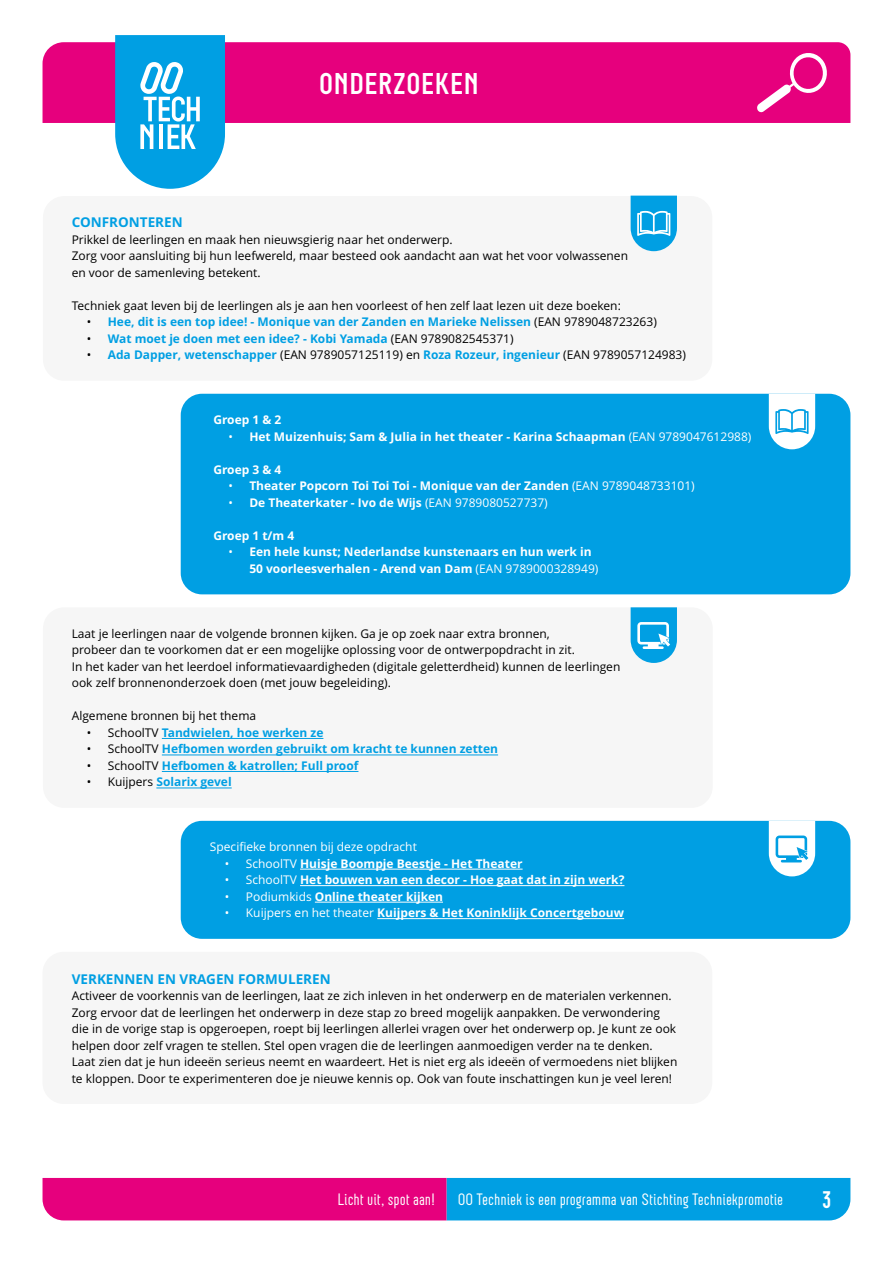
<style>
.page{position:relative;width:893px;height:1263px;background:#fff}
.page>*{position:absolute;margin:0;border:0;box-sizing:border-box;transform-origin:0 0}
.t1{font:700 30px "Neubau";color:#fff}
.t2{font:700 24px "Neubau";color:#fff}
.t3{font:16.5px "Neubau";color:#fff}
.t4{font:700 13.5px "Open Sans";color:#009fe3}
.t5{font:12px/16.5px "Open Sans";color:#000}
.t6{font:700 12px/16.5px "Open Sans";color:#fff}
.t7{font:700 12px "Open Sans";color:#009fe3}
.t8{font:12px "Open Sans";color:#fff}
.s1{font-weight:400;color:#000}
.s2{font-weight:400}
</style>
<div class="page">
<div style="left:43px;top:42px;width:807px;height:81px;background:#e6007d"></div>
<svg style="left:115px;top:35px;width:110px;height:154px"></svg>
<svg style="left:43px;top:1178px;width:807px;height:42px;background:#7350b0"></svg>
<svg style="left:756px;top:50px;width:73px;height:63px;background:#ea2a92"></svg>
<div style="left:43px;top:607px;width:670px;height:201px;background:#f6f6f6;border-radius:21px"></div>
<div style="left:43px;top:196px;width:669px;height:185px;background:#f6f6f6;border-radius:21px"></div>
<svg style="left:631px;top:196px;width:46px;height:55px"></svg>
<hr style="left:162px;top:738px;width:161px;height:1px;background:#009fe3">
<hr style="left:162px;top:755px;width:336px;height:1px;background:#009fe3">
<hr style="left:162px;top:771px;width:196px;height:1px;background:#009fe3">
<hr style="left:156px;top:788px;width:76px;height:1px;background:#009fe3">
<svg style="left:631px;top:607px;width:46px;height:56px"></svg>
<div style="left:181px;top:394px;width:669px;height:200px;background:#009fe3;border-radius:21px"></div>
<svg style="left:769px;top:394px;width:46px;height:55px;background:#caebf9"></svg>
<div style="left:181px;top:821px;width:669px;height:118px;background:#009fe3;border-radius:21px"></div>
<hr style="left:300px;top:869px;width:223px;height:1px;background:#fff">
<hr style="left:300px;top:885px;width:324px;height:1px;background:#fff">
<hr style="left:315px;top:902px;width:128px;height:1px;background:#fff">
<hr style="left:377px;top:918px;width:247px;height:1px;background:#fff">
<svg style="left:769px;top:821px;width:46px;height:55px"></svg>
<div style="left:43px;top:952px;width:669px;height:152px;background:#f6f6f6;border-radius:21px"></div>
<h1 class="t1" style="left:319px;top:66px;width:162px">ONDERZOEKEN</h1>
<p class="t4" style="left:72px;top:213px;width:112px">CONFRONTEREN</p>
<p class="t5" style="left:72px;top:231px;width:558px">Prikkel de leerlingen en maak hen nieuwsgierig naar het onderwerp.<br>Zorg voor aansluiting bij hun leefwereld, maar besteed ook aandacht aan wat het voor volwassenen en voor de samenleving betekent.</p>
<p class="t5" style="left:72px;top:297px;width:551px">Techniek gaat leven bij de leerlingen als je aan hen voorleest of hen zelf laat lezen uit deze boeken:</p>
<p class="t7" style="left:87px;top:313px;width:572px"><span class="s1">•</span> Hee, dit is een top idee! - Monique van der Zanden en Marieke Nelissen <span class="s1">(EAN 9789048723263)</span></p>
<p class="t7" style="left:87px;top:330px;width:428px"><span class="s1">•</span> Wat moet je doen met een idee? - Kobi Yamada <span class="s1">(EAN 9789082545371)</span></p>
<p class="t7" style="left:87px;top:346px;width:601px"><span class="s1">•</span> Ada Dapper, wetenschapper <span class="s1">(EAN 9789057125119) en</span> Roza Rozeur, ingenieur <span class="s1">(EAN 9789057124983)</span></p>
<p class="t6" style="left:213px;top:411px;width:70px">Groep 1 &amp; 2</p>
<p class="t6" style="left:228px;top:428px;width:525px"><span class="s2">•</span> Het Muizenhuis; Sam &amp; Julia in het theater - Karina Schaapman <span class="s2">(EAN 9789047612988)</span></p>
<p class="t6" style="left:213px;top:461px;width:70px">Groep 3 &amp; 4</p>
<p class="t6" style="left:228px;top:477px;width:468px"><span class="s2">•</span> Theater Popcorn Toi Toi Toi - Monique van der Zanden <span class="s2">(EAN 9789048733101)</span></p>
<p class="t6" style="left:228px;top:494px;width:321px"><span class="s2">•</span> De Theaterkater - Ivo de Wijs <span class="s2">(EAN 9789080527737)</span></p>
<p class="t6" style="left:213px;top:527px;width:83px">Groep 1 t/m 4</p>
<p class="t6" style="left:249px;top:543px;width:351px;text-indent:-21px"><span class="s2">•</span> Een hele kunst; Nederlandse kunstenaars en hun werk in<br>50 voorleesverhalen - Arend van Dam <span class="s2">(EAN 9789000328949)</span></p>
<p class="t5" style="left:72px;top:625px;width:550px">Laat je leerlingen naar de volgende bronnen kijken. Ga je op zoek naar extra bronnen,<br>probeer dan te voorkomen dat er een mogelijke oplossing voor de ontwerpopdracht in zit.<br>In het kader van het leerdoel informatievaardigheden (digitale geletterdheid) kunnen de leerlingen ook zelf bronnenonderzoek doen (met jouw begeleiding).</p>
<p class="t5" style="left:72px;top:707px;width:186px">Algemene bronnen bij het thema</p>
<p class="t7" style="left:87px;top:724px;width:238px"><span class="s1">• SchoolTV</span> Tandwielen, hoe werken ze</p>
<p class="t7" style="left:87px;top:741px;width:413px"><span class="s1">• SchoolTV</span> Hefbomen worden gebruikt om kracht te kunnen zetten</p>
<p class="t7" style="left:87px;top:757px;width:273px"><span class="s1">• SchoolTV</span> Hefbomen &amp; katrollen; Full proof</p>
<p class="t7" style="left:87px;top:774px;width:146px"><span class="s1">• Kuijpers</span> Solarix gevel</p>
<p class="t8" style="left:210px;top:839px;width:208px">Specifieke bronnen bij deze opdracht</p>
<p class="t6" style="left:225px;top:855px;width:299px"><span class="s2">• SchoolTV</span> Huisje Boompje Beestje - Het Theater</p>
<p class="t6" style="left:225px;top:871px;width:401px"><span class="s2">• SchoolTV</span> Het bouwen van een decor - Hoe gaat dat in zijn werk?</p>
<p class="t6" style="left:225px;top:888px;width:220px"><span class="s2">• Podiumkids</span> Online theater kijken</p>
<p class="t6" style="left:225px;top:904px;width:401px"><span class="s2">• Kuijpers en het theater</span> Kuijpers &amp; Het Koninklijk Concertgebouw</p>
<p class="t4" style="left:72px;top:969px;width:260px">VERKENNEN EN VRAGEN FORMULEREN</p>
<p class="t5" style="left:72px;top:987px;width:607px">Activeer de voorkennis van de leerlingen, laat ze zich inleven in het onderwerp en de materialen verkennen.<br>Zorg ervoor dat de leerlingen het onderwerp in deze stap zo breed mogelijk aanpakken. De verwondering die in de vorige stap is opgeroepen, roept bij leerlingen allerlei vragen over het onderwerp op. Je kunt ze ook helpen door zelf vragen te stellen. Stel open vragen die de leerlingen aanmoedigen verder na te denken.<br>Laat zien dat je hun ideeën serieus neemt en waardeert. Het is niet erg als ideeën of vermoedens niet blijken te kloppen. Door te experimenteren doe je nieuwe kennis op. Ook van foute inschattingen kun je veel leren!</p>
<h3 class="t3" style="left:337px;top:1190px;width:99px">Licht uit, spot aan!</h3>
<h3 class="t3" style="left:458px;top:1190px;width:327px">OO Techniek is een programma van Stichting Techniekpromotie</h3>
<h2 class="t2" style="left:822px;top:1186px;width:11px">3</h2>
</div>
